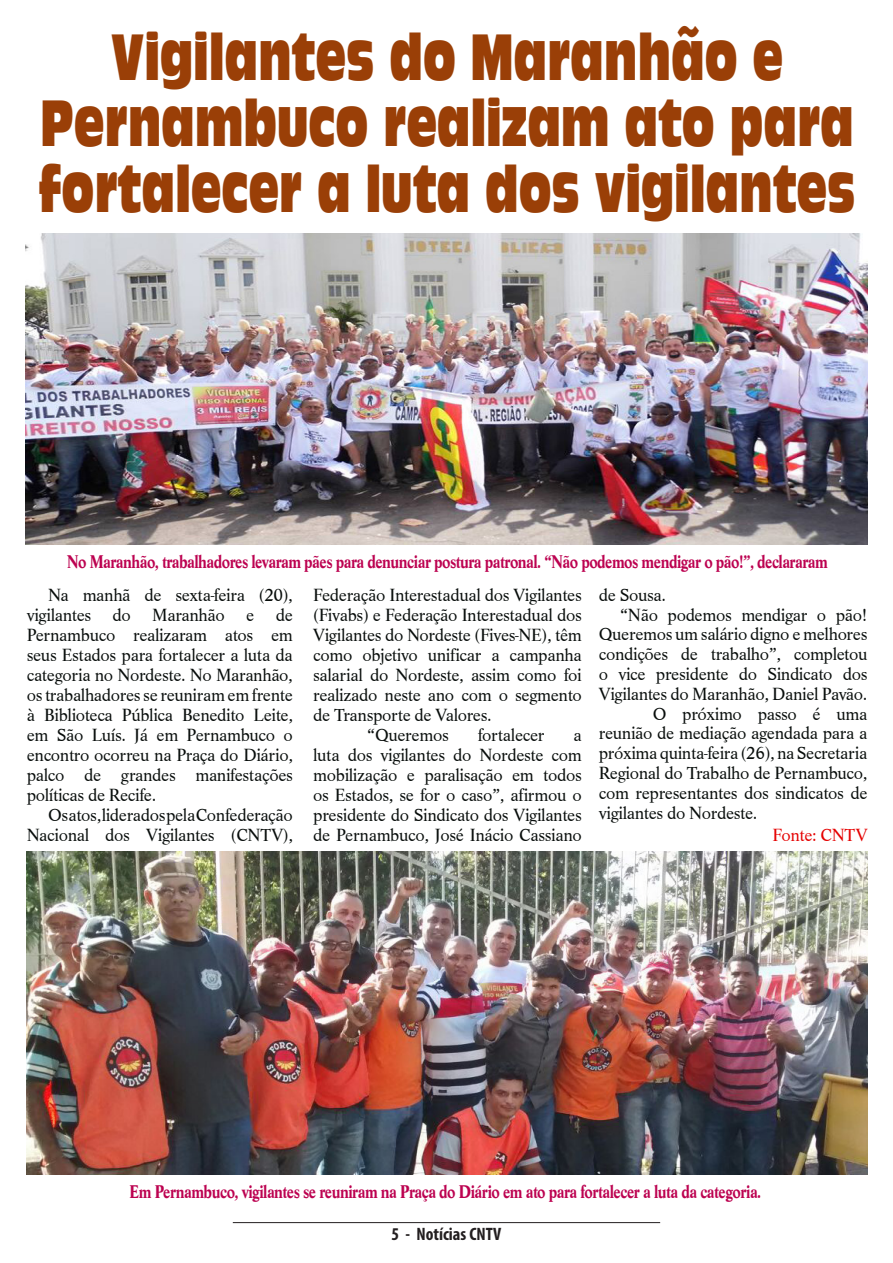
<style>
.page{position:relative;width:893px;height:1263px;background:#fff}
.page>*{position:absolute;margin:0;border:0;box-sizing:border-box;transform-origin:0 0}
.t1{font:60.75px/66px "Antique Olive Compact";color:#9a3f07;text-align:center;scale:.67 1}
.t2{font:700 18.9px "Life T";letter-spacing:-.03em;color:#bc0250;scale:.87 1}
.t3{font:18.15px/20.1px "Life T";letter-spacing:-.02em;color:#080d0b;text-align:justify}
.t4{font:18.15px "Life T";letter-spacing:-.02em;color:#e50000}
.t5{font:700 condensed 18px "Myriad Pro";color:#231f20}
</style>
<div class="page">
<hr style="left:233px;top:1222px;width:427px;height:1px;background:#231f20">
<img style="left:26px;top:234px;width:841px;height:310px">
<img style="left:27px;top:851px;width:840px;height:324px">
<p class="t1" style="left:38px;top:23px;width:1221px">Vigilantes do Maranhão e<br>Pernambuco realizam ato para fortalecer a luta dos vigilantes</p>
<p class="t2" style="left:67px;top:551px;width:876px">No Maranhão, trabalhadores levaram pães para denunciar postura patronal. “Não podemos mendigar o pão!”, declararam</p>
<p class="t3" style="left:27px;top:585px;width:268px;text-indent:21px">Na manhã de sexta-feira (20), vigilantes do Maranhão e de Pernambuco realizaram atos em seus Estados para fortalecer a luta da categoria no Nordeste. No Maranhão, os trabalhadores se reuniram em frente à Biblioteca Pública Benedito Leite, em São Luís. Já em Pernambuco o encontro ocorreu na Praça do Diário, palco de grandes manifestações políticas de Recife.</p>
<p class="t3" style="left:27px;top:805px;width:268px;text-align:right">Os atos, liderados pela Confederação<br>Nacional dos Vigilantes (CNTV),</p>
<p class="t3" style="left:313px;top:585px;width:270px">Federação Interestadual dos Vigilantes (Fivabs) e Federação Interestadual dos Vigilantes do Nordeste (Fives-NE), têm como objetivo unificar a campanha salarial do Nordeste, assim como foi realizado neste ano com o segmento de Transporte de Valores.</p>
<p class="t3" style="left:367px;top:725px;width:83px">“Queremos</p>
<p class="t3" style="left:478px;top:725px;width:68px">fortalecer</p>
<p class="t3" style="left:599px;top:585px;width:69px">de Sousa.</p>
<p class="t3" style="left:599px;top:605px;width:270px;text-indent:21px">“Não podemos mendigar o pão!<br>Queremos um salário digno e melhores condições de trabalho”, completou o vice presidente do Sindicato dos Vigilantes do Maranhão, Daniel Pavão.</p>
<p class="t3" style="left:599px;top:704px;width:270px;text-indent:54px">O próximo passo é uma reunião de mediação agendada para a próxima quinta-feira (26), na Secretaria Regional do Trabalho de Pernambuco, com representantes dos sindicatos de vigilantes do Nordeste.</p>
<p class="t4" style="left:772px;top:825px;width:96px">Fonte: CNTV</p>
<p class="t3" style="left:313px;top:725px;width:270px;text-indent:260px">a luta dos vigilantes do Nordeste com mobilização e paralisação em todos os Estados, se for o caso”, afirmou o presidente do Sindicato dos Vigilantes de Pernambuco, José Inácio Cassiano</p>
<p class="t2" style="left:130px;top:1181px;width:728px">Em Pernambuco, vigilantes se reuniram na Praça do Diário em ato para fortalecer a luta da categoria.</p>
<p class="t5" style="left:392px;top:1223px;width:111px">5 - Notícias CNTV</p>
</div>
